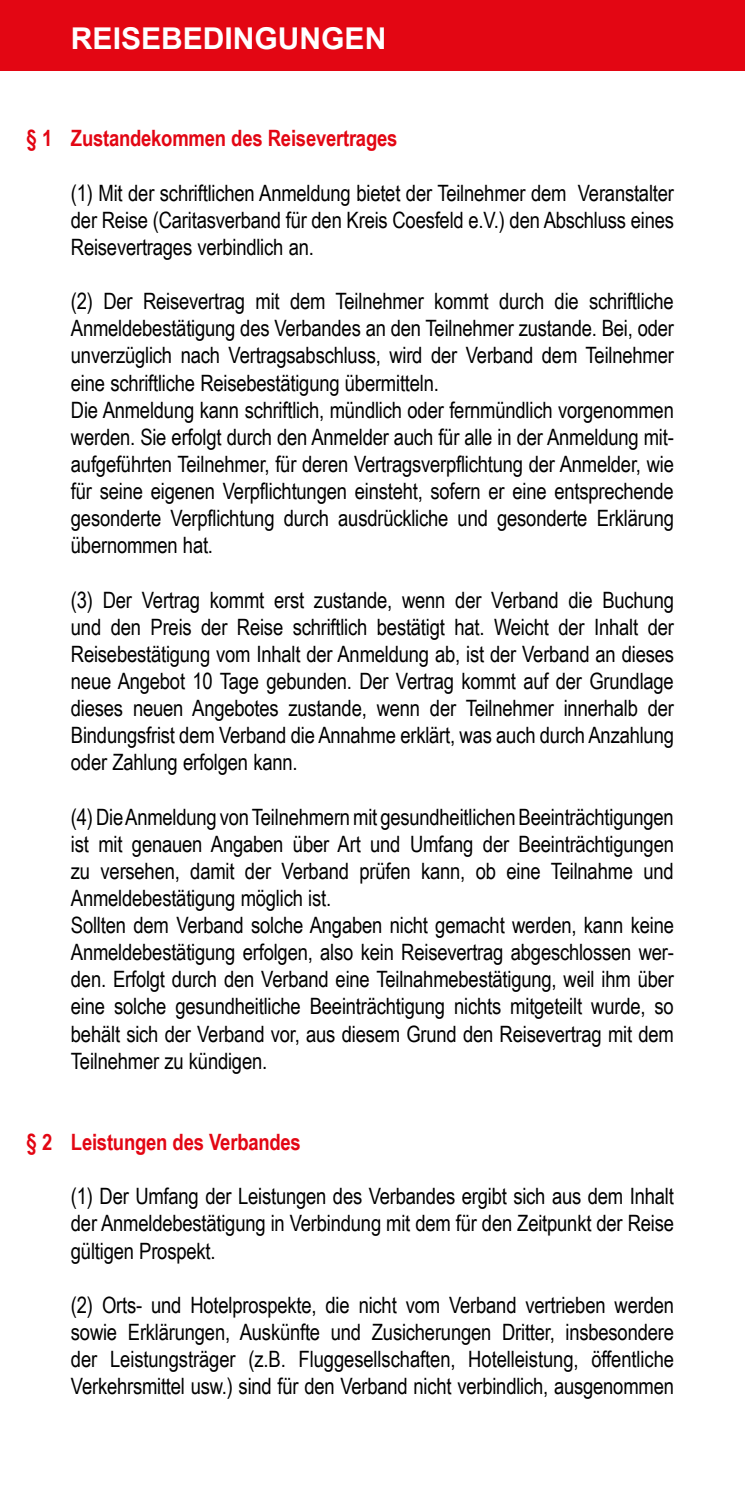
<style>
.page{position:relative;width:745px;height:1489px;background:#fff}
.page>*{position:absolute;margin:0;border:0;box-sizing:border-box;transform-origin:0 0}
.t1{font:700 30px "Arial";color:#fff}
.t2{font:22.5px/27px "Arial Narrow";letter-spacing:-.01em;color:#000;text-align:justify}
.t3{font:700 22.5px "Arial Narrow";letter-spacing:-.01em;color:#e30613}
</style>
<div class="page">
<div style="left:0;top:0;width:744px;height:71px;background:#e30613"></div>
<h1 class="t1" style="left:71px;top:19px;width:317px">REISEBEDINGUNGEN</h1>
<p class="t3" style="left:27px;top:121px;width:27px">§ 1</p>
<p class="t3" style="left:71px;top:121px;width:328px">Zustandekommen des Reisevertrages</p>
<p class="t2" style="left:71px;top:178px;width:604px">(1) Mit der schriftlichen Anmeldung bietet der Teilnehmer dem Veranstalter der Reise (Caritasverband für den Kreis Coesfeld e.V.) den Abschluss eines Reisevertrages verbindlich an.</p>
<p class="t2" style="left:71px;top:287px;width:604px;text-align:left">(2) Der Reisevertrag mit dem Teilnehmer kommt durch die schriftliche Anmeldebestätigung des Verbandes an den Teilnehmer zustande. Bei, oder unverzüglich nach Vertragsabschluss, wird der Verband dem Teilnehmer eine schriftliche Reisebestätigung übermitteln.<br>Die Anmeldung kann schriftlich, mündlich oder fernmündlich vorgenommen werden. Sie erfolgt durch den Anmelder auch für alle in der Anmeldung mit&shy;aufgeführten Teilnehmer, für deren Vertragsverpflichtung der Anmelder, wie für seine eigenen Verpflichtungen einsteht, sofern er eine entsprechende gesonderte Verpflichtung durch ausdrückliche und gesonderte Erklärung übernommen hat.</p>
<p class="t2" style="left:71px;top:585px;width:604px">(3) Der Vertrag kommt erst zustande, wenn der Verband die Buchung und den Preis der Reise schriftlich bestätigt hat. Weicht der Inhalt der Reisebestätigung vom Inhalt der Anmeldung ab, ist der Verband an dieses neue Angebot 10 Tage gebunden. Der Vertrag kommt auf der Grundlage dieses neuen Angebotes zustande, wenn der Teilnehmer innerhalb der Bindungsfrist dem Verband die Annahme erklärt, was auch durch Anzahlung oder Zahlung erfolgen kann.</p>
<p class="t2" style="left:71px;top:802px;width:604px;text-align:left">(4) Die Anmeldung von Teilnehmern mit gesundheitlichen Beeinträchtigungen ist mit genauen Angaben über Art und Umfang der Beeinträchtigungen zu versehen, damit der Verband prüfen kann, ob eine Teilnahme und Anmeldebestätigung möglich ist.<br>Sollten dem Verband solche Angaben nicht gemacht werden, kann keine Anmeldebestätigung erfolgen, also kein Reisevertrag abgeschlossen wer&shy;den. Erfolgt durch den Verband eine Teilnahmebestätigung, weil ihm über eine solche gesundheitliche Beeinträchtigung nichts mitgeteilt wurde, so behält sich der Verband vor, aus diesem Grund den Reisevertrag mit dem Teilnehmer zu kündigen.</p>
<p class="t3" style="left:27px;top:1125px;width:27px">§ 2</p>
<p class="t3" style="left:71px;top:1125px;width:231px">Leistungen des Verbandes</p>
<p class="t2" style="left:71px;top:1181px;width:604px">(1) Der Umfang der Leistungen des Verbandes ergibt sich aus dem Inhalt der Anmeldebestätigung in Verbindung mit dem für den Zeitpunkt der Reise gültigen Prospekt.</p>
<p class="t2" style="left:71px;top:1290px;width:604px">(2) Orts- und Hotelprospekte, die nicht vom Verband vertrieben werden sowie Erklärungen, Auskünfte und Zusicherungen Dritter, insbesondere der Leistungsträger (z.B. Fluggesellschaften, Hotelleistung, öffentliche Verkehrsmittel usw.) sind für den Verband nicht verbindlich, ausgenommen</p>
</div>
